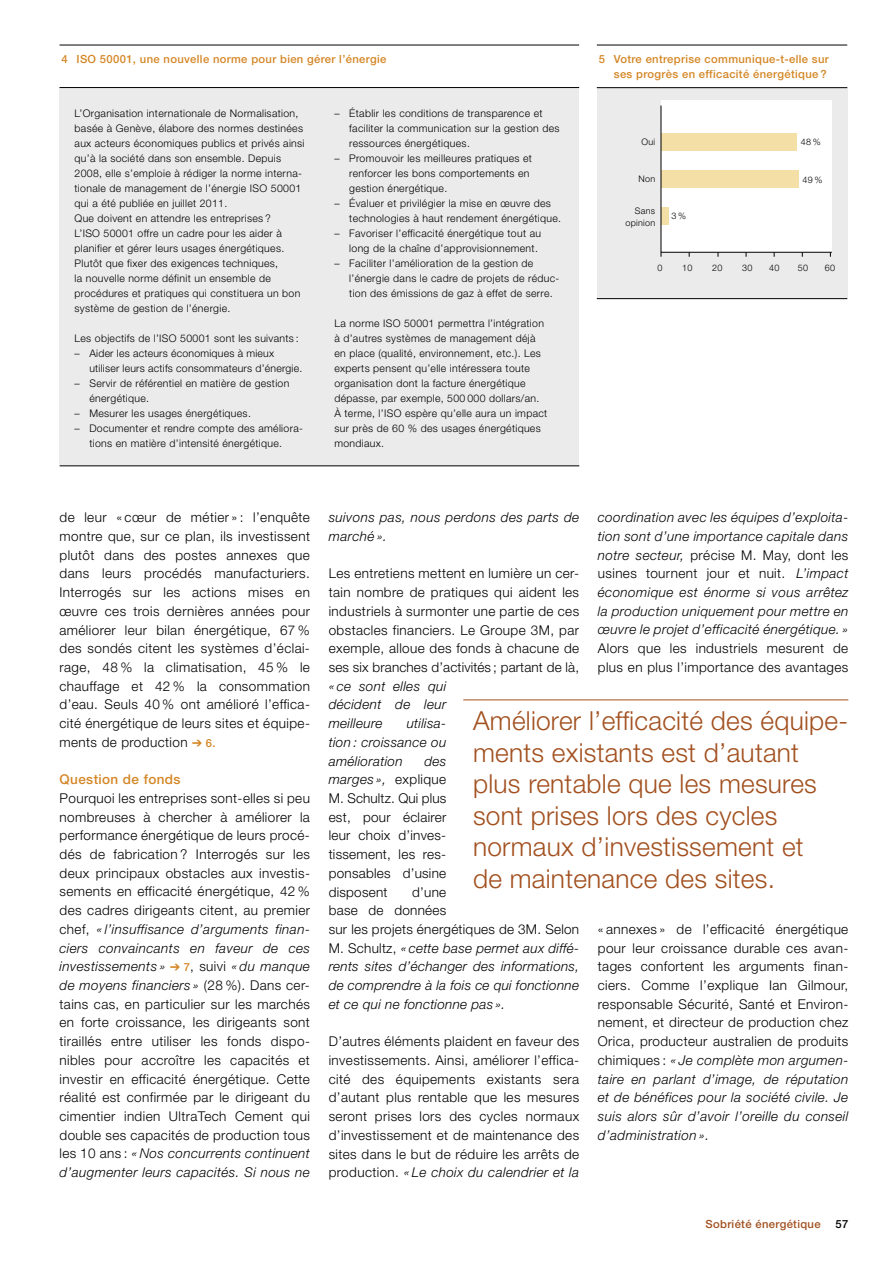
<style>
.page{position:relative;width:893px;height:1263px;background:#fff}
.page>*{position:absolute;margin:0;border:0;box-sizing:border-box;transform-origin:0 0}
.t1{font:300 26.25px/31.5px "Helvetica Neue";letter-spacing:.01em;color:#a2501f}
.t2{font:300 13.5px/18.8px "Helvetica Neue";letter-spacing:.03em;color:#000;text-align:justify}
.t3{font:italic 300 13.5px/18.8px "Helvetica Neue";letter-spacing:.025em;color:#000;text-align:justify}
.t4{font:500 13.5px "Helvetica Neue";letter-spacing:.03em;color:#d48625}
.t5{font:500 11.25px/15px "Helvetica Neue";letter-spacing:.03em;color:#d48625;text-align:right}
.t6{font:500 11.25px "Helvetica Neue";letter-spacing:.03em;color:#a2501f}
.t7{font:500 11.25px "Helvetica Neue";color:#000}
.t8{font:300 10.5px/15px "Helvetica Neue";letter-spacing:.03em;color:#000}
.t9{font:300 9px/12px "Helvetica Neue";letter-spacing:.03em;color:#000;text-align:right}
.s1{color:#d48625}
.s2{font-weight:500;font-size:11.25px;color:#d48625}
.s3{font-style:italic}
.s4{font-style:normal}
</style>
<div class="page">
<hr style="left:463px;top:699px;width:385px;height:1px;background:#a2501f">
<div style="left:597px;top:87px;width:250px;height:212px;background:#ebebeb"></div>
<div style="left:661px;top:100px;width:171px;height:147px;background:#fff"></div>
<hr style="left:597px;top:87px;width:250px;height:1px;background:#000">
<hr style="left:597px;top:298px;width:250px;height:1px;background:#000">
<hr style="left:597px;top:45px;width:250px;height:1px;background:#000">
<svg style="left:660px;top:105px;width:172px;height:152px"></svg>
<div style="left:60px;top:88px;width:519px;height:378px;background:#ebebeb"></div>
<hr style="left:60px;top:87px;width:519px;height:1px;background:#000">
<hr style="left:60px;top:466px;width:519px;height:1px;background:#000">
<hr style="left:60px;top:45px;width:519px;height:1px;background:#000">
<p class="t5" style="left:62px;top:52px;width:326px">4 ISO 50001, une nouvelle norme pour bien gérer l’énergie</p>
<p class="t8" style="left:75px;top:105px;width:231px">L’Organisation internationale de Normalisation, basée à Genève, élabore des normes destinées aux acteurs économiques publics et privés ainsi qu’à la société dans son ensemble. Depuis 2008, elle s’emploie à rédiger la norme interna&shy;tionale de management de l’énergie ISO 50001 qui a été publiée en juillet 2011.<br>Que doivent en attendre les entreprises ?<br>L’ISO 50001 offre un cadre pour les aider à planifier et gérer leurs usages énergétiques.<br>Plutôt que fixer des exigences techniques,<br>la nouvelle norme définit un ensemble de procédures et pratiques qui constituera un bon système de gestion de l’énergie.</p>
<p class="t8" style="left:75px;top:330px;width:226px">Les objectifs de l’ISO 50001 sont les suivants :</p>
<p class="t8" style="left:89px;top:345px;width:214px;text-indent:-15px">– Aider les acteurs économiques à mieux utiliser leurs actifs consommateurs d’énergie.</p>
<p class="t8" style="left:89px;top:375px;width:201px;text-indent:-15px">– Servir de référentiel en matière de gestion énergétique.</p>
<p class="t8" style="left:75px;top:405px;width:178px">– Mesurer les usages énergétiques.</p>
<p class="t8" style="left:75px;top:420px;width:230px;text-align:center">– Documenter et rendre compte des améliora&shy;tions en matière d’intensité énergétique.</p>
<p class="t8" style="left:349px;top:105px;width:212px;text-indent:-15px">– Établir les conditions de transparence et faciliter la communication sur la gestion des ressources énergétiques.</p>
<p class="t8" style="left:349px;top:150px;width:184px;text-indent:-15px">– Promouvoir les meilleures pratiques et renforcer les bons comportements en gestion énergétique.</p>
<p class="t8" style="left:349px;top:195px;width:213px;text-indent:-15px">– Évaluer et privilégier la mise en œuvre des technologies à haut rendement énergétique.</p>
<p class="t8" style="left:349px;top:225px;width:193px;text-indent:-15px">– Favoriser l’efficacité énergétique tout au long de la chaîne d’approvisionnement.</p>
<p class="t8" style="left:349px;top:255px;width:212px;text-indent:-15px">– Faciliter l’amélioration de la gestion de l’énergie dans le cadre de projets de réduc&shy;tion des émissions de gaz à effet de serre.</p>
<p class="t8" style="left:334px;top:315px;width:214px">La norme ISO 50001 permettra l’intégration à d’autres systèmes de management déjà en place (qualité, environnement, etc.). Les experts pensent qu’elle intéressera toute organisation dont la facture énergétique dépasse, par exemple, 500 000 dollars/an.<br>À terme, l’ISO espère qu’elle aura un impact sur près de 60 % des usages énergétiques mondiaux.</p>
<p class="t5" style="left:599px;top:52px;width:231px">5 Votre entreprise communique-t-elle sur ses progrès en efficacité énergétique ?</p>
<p class="t9" style="left:641px;top:135px;width:15px">Oui</p>
<p class="t9" style="left:638px;top:173px;width:18px">Non</p>
<p class="t9" style="left:625px;top:204px;width:31px">Sans opinion</p>
<p class="t9" style="left:672px;top:209px;width:16px">3%</p>
<p class="t9" style="left:801px;top:135px;width:21px">48%</p>
<p class="t9" style="left:802px;top:173px;width:21px">49%</p>
<p class="t9" style="left:657px;top:261px;width:7px">0</p>
<p class="t9" style="left:682px;top:261px;width:12px">10</p>
<p class="t9" style="left:712px;top:261px;width:12px">20</p>
<p class="t9" style="left:742px;top:261px;width:12px">30</p>
<p class="t9" style="left:769px;top:261px;width:12px">40</p>
<p class="t9" style="left:798px;top:261px;width:12px">50</p>
<p class="t9" style="left:825px;top:261px;width:12px">60</p>
<p class="t2" style="left:60px;top:508px;width:252px">de leur « cœur de métier » : l’enquête montre que, sur ce plan, ils investissent plutôt dans des postes annexes que dans leurs procédés manufacturiers.<br>Interrogés sur les actions mises en œuvre ces trois dernières années pour améliorer leur bilan énergétique, 67 % des sondés citent les systèmes d’éclai&shy;rage, 48 % la climatisation, 45 % le chauffage et 42 % la consommation d’eau. Seuls 40 % ont amélioré l’effica&shy;cité énergétique de leurs sites et équipe&shy;ments de production <span class="s1">➔</span> <span class="s2">6.</span></p>
<p class="t4" style="left:60px;top:771px;width:123px">Question de fonds</p>
<p class="t2" style="left:60px;top:788px;width:252px">Pourquoi les entreprises sont-elles si peu nombreuses à chercher à améliorer la performance énergétique de leurs procé&shy;dés de fabrication ? Interrogés sur les deux principaux obstacles aux investis&shy;sements en efficacité énergétique, 42 % des cadres dirigeants citent, au premier chef, <span class="s3">« l’insuffisance d’arguments finan&shy;ciers convaincants en faveur de ces investissements »</span> <span class="s1">➔</span> <span class="s2">7</span>, suivi <span class="s3">« du manque de moyens financiers »</span> (28 %). Dans cer&shy;tains cas, en particulier sur les marchés en forte croissance, les dirigeants sont tiraillés entre utiliser les fonds dispo&shy;nibles pour accroître les capacités et investir en efficacité énergétique. Cette réalité est confirmée par le dirigeant du cimentier indien UltraTech Cement qui double ses capacités de production tous les 10 ans : <span class="s3">« Nos concurrents continuent d’augmenter leurs capacités. Si nous ne</span></p>
<p class="t3" style="left:598px;top:508px;width:252px">coordination avec les équipes d’exploita&shy;tion sont d’une importance capitale dans notre secteur, <span class="s4">précise M. May, dont les usines tournent jour et nuit.</span> L’impact économique est énorme si vous arrêtez la production uniquement pour mettre en œuvre le projet d’efficacité énergétique. »</p>
<p class="t2" style="left:598px;top:639px;width:252px">Alors que les industriels mesurent de plus en plus l’importance des avantages</p>
<p class="t3" style="left:329px;top:508px;width:252px">suivons pas, nous perdons des parts de marché ».</p>
<p class="t2" style="left:329px;top:564px;width:252px">Les entretiens mettent en lumière un cer&shy;tain nombre de pratiques qui aident les industriels à surmonter une partie de ces obstacles financiers. Le Groupe 3M, par exemple, alloue des fonds à chacune de ses six branches d’activités ; partant de là,</p>
<p class="t3" style="left:329px;top:676px;width:119px">« ce sont elles qui décident de leur meilleure</p>
<h1 class="t1" style="left:473px;top:704px;width:377px">Améliorer l’efficacité des équipe&shy;ments existants est d’autant plus rentable que les mesures sont prises lors des cycles normaux d’investissement et<br>de maintenance des sites.</h1>
<p class="t3" style="left:329px;top:714px;width:119px;text-indent:78px">utilisa&shy;tion : croissance ou amélioration</p>
<p class="t2" style="left:329px;top:751px;width:119px;text-indent:96px"><span class="s3">des marges »,</span> explique M. Schultz. Qui plus est, pour éclairer leur choix d’inves&shy;tissement, les res&shy;ponsables d’usine disposent</p>
<p class="t3" style="left:329px;top:882px;width:252px;text-align:left;text-indent:83px"><span class="s4">d’une<br>base de données<br>sur les projets énergétiques de 3M. Selon<br>M. Schultz,</span> « cette base permet aux diffé&shy;rents sites d’échanger des informations, de comprendre à la fois ce qui fonctionne et ce qui ne fonctionne pas ».</p>
<p class="t2" style="left:329px;top:1032px;width:252px">D’autres éléments plaident en faveur des investissements. Ainsi, améliorer l’effica&shy;cité des équipements existants sera d’autant plus rentable que les mesures seront prises lors des cycles normaux d’investissement et de maintenance des sites dans le but de réduire les arrêts de production. <span class="s3">« Le choix du calendrier et la</span></p>
<p class="t2" style="left:598px;top:919px;width:252px">« annexes » de l’efficacité énergétique pour leur croissance durable ces avan&shy;tages confortent les arguments finan&shy;ciers. Comme l’explique Ian Gilmour, responsable Sécurité, Santé et Environ&shy;nement, et directeur de production chez Orica, producteur australien de produits chimiques : <span class="s3">« Je complète mon argumen&shy;taire en parlant d’image, de réputation et de bénéfices pour la société civile. Je suis alors sûr d’avoir l’oreille du conseil d’administration ».</span></p>
<p class="t6" style="left:705px;top:1217px;width:117px">Sobriété énergétique</p>
<p class="t7" style="left:835px;top:1217px;width:14px">57</p>
</div>
